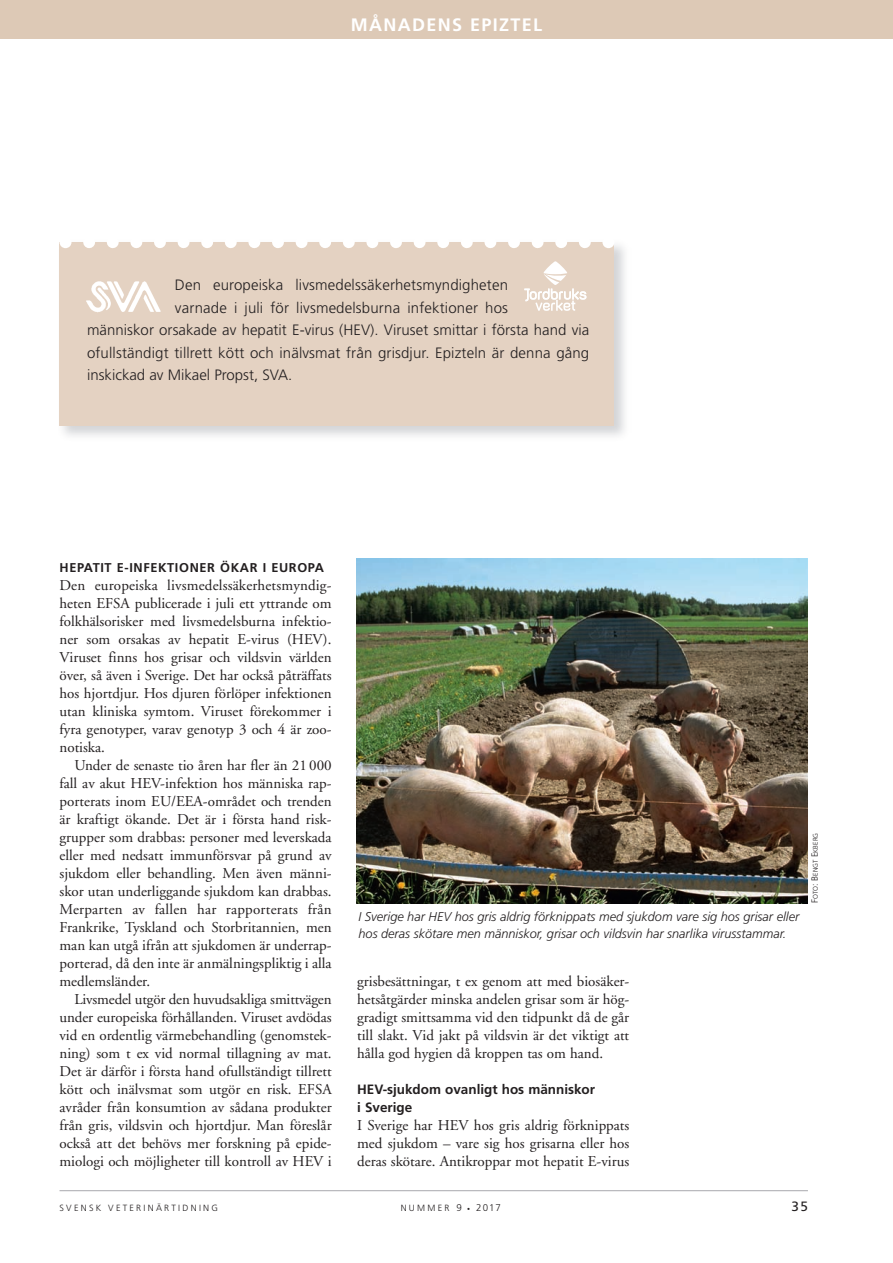
<style>
.page{position:relative;width:893px;height:1263px;background:#fff}
.page>*{position:absolute;margin:0;border:0;box-sizing:border-box;transform-origin:0 0}
.t1{font:700 18px "Frutiger";letter-spacing:.075em;color:#fff}
.t2{font:15px/18px "Adobe Garamond";color:#231f20;text-align:justify}
.t3{font:300 15px "Frutiger";letter-spacing:.01em;color:#231f20}
.t4{font:700 13.5px/18px "Frutiger";color:#231f20}
.t5{font:13.5px "Frutiger";color:#231f20}
.t6{font:italic 300 12.75px/16.5px "Frutiger";color:#231f20}
.t7{font:700 12.75px "Frutiger";letter-spacing:.05em;color:#231f20}
.t8{font:300 9px "Frutiger";letter-spacing:.25em;color:#231f20}
.t9{font:300 6.75px "Frutiger";color:#231f20}
.s1{font-size:9px}
.s2{font-size:9.75px}
.s3{font-size:6px}
</style>
<div class="page">
<hr style="left:60px;top:1190px;width:748px;height:1px;background:#a8a9ad">
<div style="left:0;top:0;width:893px;height:38px;background:#ddc9b6"></div>
<div style="left:60px;top:242px;width:554px;height:183px;background:#e4d2c2"></div>
<svg style="left:60px;top:242px;width:531px;height:6px"></svg>
<svg style="left:602px;top:242px;width:12px;height:6px"></svg>
<img style="left:86px;top:281px;width:75px;height:32px">
<svg style="left:524px;top:261px;width:62px;height:50px"></svg>
<img style="left:356px;top:558px;width:452px;height:345px">
<p class="t1" style="left:351px;top:17px;width:193px">MÅNADENS EPIZTEL</p>
<p class="t3" style="left:175px;top:279px;width:335px">Den europeiska livsmedelssäkerhetsmyndigheten</p>
<p class="t3" style="left:175px;top:302px;width:335px">varnade i juli för livsmedelsburna infektioner hos</p>
<p class="t3" style="left:87px;top:324px;width:504px">människor orsakade av hepatit E-virus (HEV). Viruset smittar i första hand via</p>
<p class="t3" style="left:87px;top:347px;width:504px">ofullständigt tillrett kött och inälvsmat från grisdjur. Epizteln är denna gång</p>
<p class="t3" style="left:87px;top:369px;width:207px">inskickad av Mikael Propst, SVA.</p>
<p class="t7" style="left:60px;top:562px;width:266px">HEPATIT E-INFEKTIONER ÖKAR I EUROPA</p>
<p class="t2" style="left:60px;top:577px;width:274px">Den europeiska livsmedelssäkerhetsmyndig - heten EFSA publicerade i juli ett yttrande om folkhälsorisker med livsmedelsburna infektio&shy;ner som orsakas av hepatit E-virus (HEV).<br>Viruset finns hos grisar och vildsvin världen över, så även i Sverige. Det har också påträffats hos hjortdjur. Hos djuren förlöper infektionen utan kliniska symtom. Viruset förekommer i fyra genotyper, varav genotyp 3 och 4 är zoo&shy;notiska.</p>
<p class="t2" style="left:60px;top:757px;width:274px;text-indent:15px">Under de senaste tio åren har fler än 21 000 fall av akut HEV-infektion hos människa rap&shy;porterats inom EU/EEA-området och trenden är kraftigt ökande. Det är i första hand risk&shy;grupper som drabbas: personer med leverskada eller med nedsatt immunförsvar på grund av sjukdom eller behandling. Men även männi&shy;skor utan underliggande sjukdom kan drabbas.<br>Merparten av fallen har rapporterats från Frankrike, Tyskland och Storbritannien, men man kan utgå ifrån att sjukdomen är underrap&shy;porterad, då den inte är anmälningspliktig i alla medlemsländer.</p>
<p class="t2" style="left:60px;top:991px;width:274px;text-indent:15px">Livsmedel utgör den huvudsakliga smittvägen under europeiska förhållanden. Viruset avdödas vid en ordentlig värmebehandling (genomstek&shy;ning) som t ex vid normal tillagning av mat.<br>Det är därför i första hand ofullständigt tillrett kött och inälvsmat som utgör en risk. EFSA avråder från konsumtion av sådana produkter från gris, vildsvin och hjortdjur. Man föreslår också att det behövs mer forskning på epide&shy;miologi och möjligheter till kontroll av HEV i</p>
<p class="t6" style="left:358px;top:909px;width:442px">I Sverige har HEV hos gris aldrig förknippats med sjukdom vare sig hos grisar eller hos deras skötare men människor, grisar och vildsvin har snarlika virusstammar.</p>
<p class="t9" style="left:813px;top:903px;width:72px;rotate:-90deg"><span class="s1">F</span>OTO<span class="s1">: B</span>ENGT <span class="s1">E</span>KBERG</p>
<p class="t2" style="left:357px;top:973px;width:274px">grisbesättningar, t ex genom att med biosäker&shy;hetsåtgärder minska andelen grisar som är hög&shy;gradigt smittsamma vid den tidpunkt då de går till slakt. Vid jakt på vildsvin är det viktigt att hålla god hygien då kroppen tas om hand.</p>
<p class="t4" style="left:357px;top:1081px;width:239px">HEV-sjukdom ovanligt hos människor i Sverige</p>
<p class="t2" style="left:357px;top:1117px;width:274px">I Sverige har HEV hos gris aldrig förknippats med sjukdom – vare sig hos grisarna eller hos deras skötare. Antikroppar mot hepatit E-virus</p>
<p class="t8" style="left:60px;top:1204px;width:160px">SVENSK VETERINÄRTIDNING</p>
<p class="t8" style="left:401px;top:1204px;width:102px">NUMMER <span class="s2">9</span> <span class="s3">•</span> <span class="s2">2017</span></p>
<p class="t5" style="left:792px;top:1200px;width:18px">35</p>
</div>
